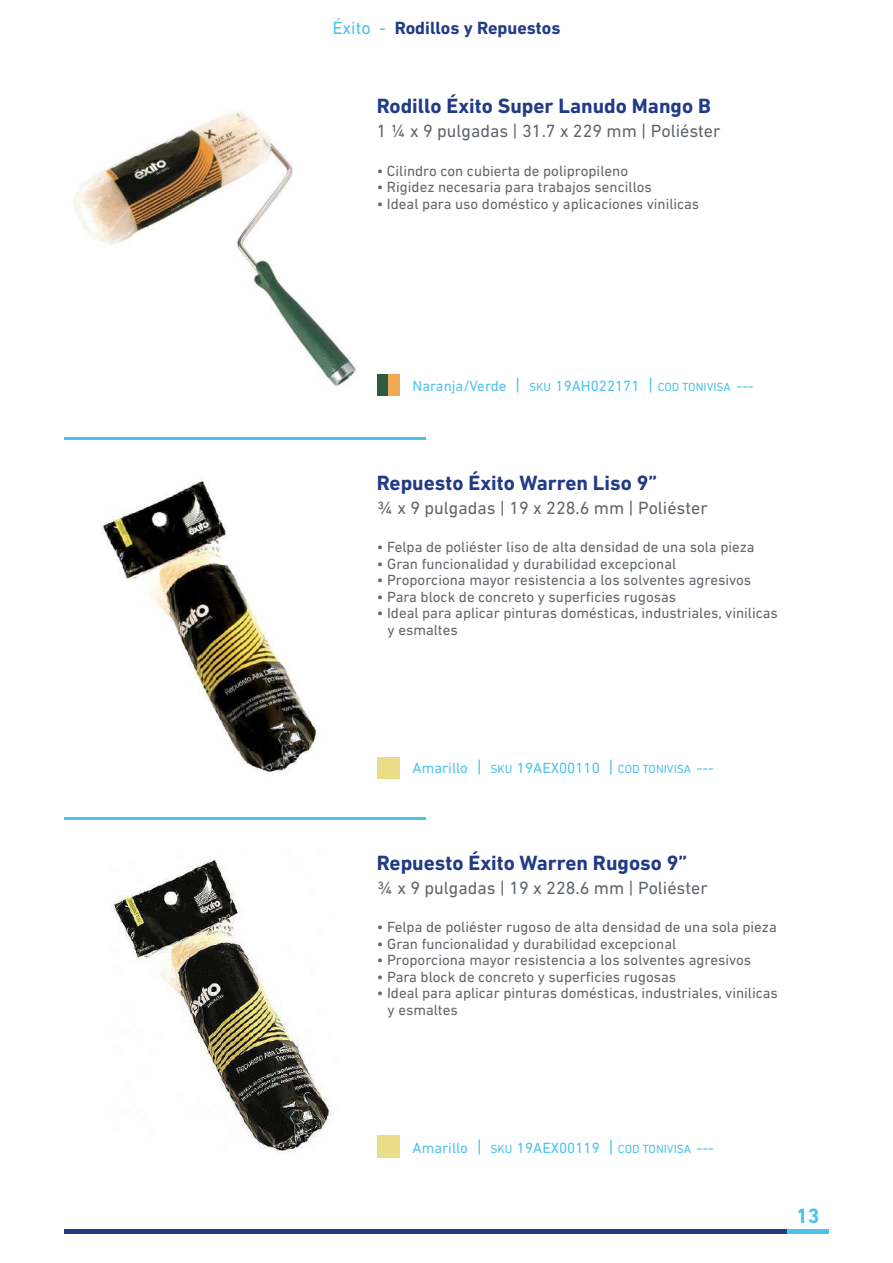
<style>
.page{position:relative;width:893px;height:1263px;background:#fff}
.page>*{position:absolute;margin:0;border:0;box-sizing:border-box;transform-origin:0 0}
.t1{font:700 21px "DIN Next LT Pro";color:#213b87}
.t2{font:700 21px "DIN Next LT Pro";color:#4dc2ee}
.t3{font:18px "DIN Next LT Pro";color:#61666b}
.t4{font:700 18px "DIN Next LT Pro";color:#213b87}
.t5{font:15px/16.5px "DIN Next LT Pro";color:#61666b}
.t6{font:15px "DIN Next LT Pro";color:#4dc2ee}
.s1{font-weight:400;color:#4dc2ee}
.s2{font-size:18px}
.s3{font-size:12px}
</style>
<div class="page">
<hr style="left:787px;top:1229px;width:42px;height:4px;background:#4dc2ee">
<hr style="left:65px;top:1229px;width:722px;height:4px;background:#213b87">
<hr style="left:64px;top:437px;width:361px;height:3px;background:#4dc2ee">
<hr style="left:64px;top:817px;width:361px;height:3px;background:#4dc2ee">
<img style="left:74px;top:111px;width:282px;height:275px">
<div style="left:377px;top:374px;width:23px;height:21px;background:#2d5b41"></div>
<div style="left:388px;top:374px;width:12px;height:21px;background:#f0a957"></div>
<img style="left:101px;top:480px;width:216px;height:292px">
<div style="left:377px;top:757px;width:23px;height:21px;background:#e9dd87"></div>
<img style="left:113px;top:859px;width:220px;height:295px">
<div style="left:377px;top:1135px;width:23px;height:23px;background:#e9dd87"></div>
<p class="t4" style="left:332px;top:17px;width:230px"><span class="s1">Éxito -</span> Rodillos y Repuestos</p>
<h1 class="t1" style="left:377px;top:94px;width:336px">Rodillo Éxito Super Lanudo Mango B</h1>
<p class="t3" style="left:377px;top:121px;width:345px">1 1/4 x 9 pulgadas | 31.7 x 229 mm | Poliéster</p>
<p class="t5" style="left:377px;top:162px;width:253px">• Cilindro con cubierta de polipropileno</p>
<p class="t5" style="left:377px;top:178px;width:277px">• Rigidez necesaria para trabajos sencillos</p>
<p class="t5" style="left:377px;top:195px;width:324px">• Ideal para uso doméstico y aplicaciones vinilicas</p>
<p class="t6" style="left:413px;top:377px;width:343px">Naranja/Verde <span class="s2">|</span> <span class="s3">SKU</span> 19AH022171 <span class="s2">|</span> <span class="s3">COD TONIVISA</span> ---</p>
<h1 class="t1" style="left:377px;top:471px;width:282px">Repuesto Éxito Warren Liso 9”</h1>
<p class="t3" style="left:377px;top:498px;width:332px">3/4 x 9 pulgadas | 19 x 228.6 mm | Poliéster</p>
<p class="t5" style="left:377px;top:539px;width:379px">• Felpa de poliéster liso de alta densidad de una sola pieza</p>
<p class="t5" style="left:377px;top:555px;width:301px">• Gran funcionalidad y durabilidad excepcional</p>
<p class="t5" style="left:377px;top:572px;width:376px">• Proporciona mayor resistencia a los solventes agresivos</p>
<p class="t5" style="left:377px;top:588px;width:301px">• Para block de concreto y superficies rugosas</p>
<p class="t5" style="left:388px;top:605px;width:392px;text-indent:-11px">• Ideal para aplicar pinturas domésticas, industriales, vinilicas y esmaltes</p>
<p class="t6" style="left:413px;top:759px;width:303px">Amarillo <span class="s2">|</span> <span class="s3">SKU</span> 19AEX00110 <span class="s2">|</span> <span class="s3">COD TONIVISA</span> ---</p>
<h1 class="t1" style="left:377px;top:851px;width:312px">Repuesto Éxito Warren Rugoso 9”</h1>
<p class="t3" style="left:377px;top:878px;width:332px">3/4 x 9 pulgadas | 19 x 228.6 mm | Poliéster</p>
<p class="t5" style="left:377px;top:919px;width:401px">• Felpa de poliéster rugoso de alta densidad de una sola pieza</p>
<p class="t5" style="left:377px;top:935px;width:301px">• Gran funcionalidad y durabilidad excepcional</p>
<p class="t5" style="left:377px;top:952px;width:376px">• Proporciona mayor resistencia a los solventes agresivos</p>
<p class="t5" style="left:377px;top:968px;width:301px">• Para block de concreto y superficies rugosas</p>
<p class="t5" style="left:388px;top:985px;width:392px;text-indent:-11px">• Ideal para aplicar pinturas domésticas, industriales, vinilicas y esmaltes</p>
<p class="t6" style="left:413px;top:1139px;width:303px">Amarillo <span class="s2">|</span> <span class="s3">SKU</span> 19AEX00119 <span class="s2">|</span> <span class="s3">COD TONIVISA</span> ---</p>
<h1 class="t2" style="left:796px;top:1204px;width:25px">13</h1>
</div>
